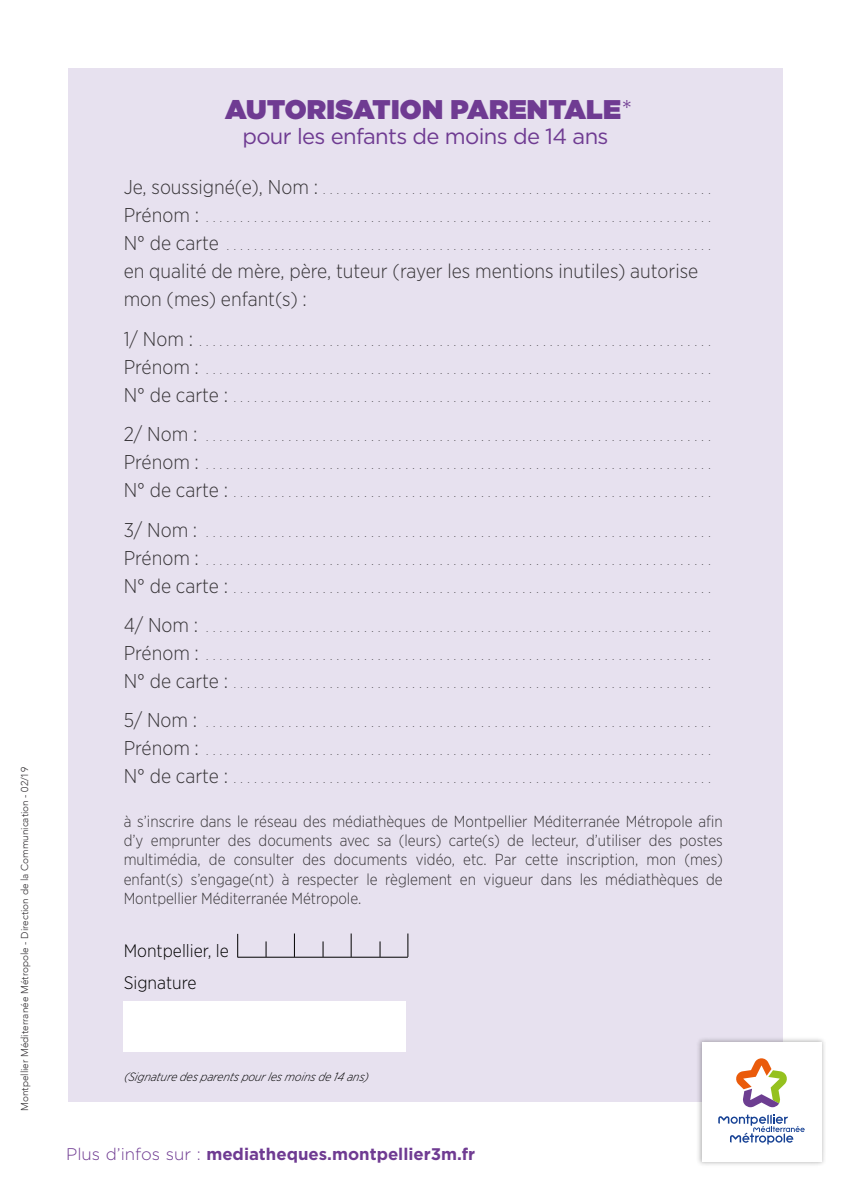
<style>
.page{position:relative;width:851px;height:1191px;background:#fff}
.page>*{position:absolute;margin:0;border:0;box-sizing:border-box;transform-origin:0 0}
.t1{font:900 27px "Gotham";letter-spacing:.01em;color:#6f3b92}
.t2{font:22px "Gotham";letter-spacing:-.03em;color:#6f3b92}
.t3{font:300 20px/28px "Gotham Narrow";color:#373437}
.t4{font:300 18px/32px "Gotham Narrow";color:#000}
.t5{font:700 16.8px "Gotham";color:#6f3b92}
.t6{font:300 16px/19.2px "Gotham Narrow";color:#373437;text-align:justify}
.t7{font:italic 300 12px "Gotham Narrow";color:#000}
.t8{font:300 11px "Gotham Narrow";color:#373437}
.t9{font:300 10px "Avenir";color:#373437}
.s1{font-weight:300}
.s2{font-size:20px}
</style>
<div class="page">
<div style="left:68px;top:68px;width:714px;height:1033px;background:#e7e1ef"></div>
<img style="left:694px;top:1035px;width:131px;height:130px">
<svg style="left:701px;top:1041px;width:120px;height:120px"></svg>
<div style="left:124px;top:1000px;width:282px;height:51px;background:#fff"></div>
<hr style="left:237px;top:957px;width:171px;height:1px;background:#000">
<svg style="left:237px;top:934px;width:1px;height:23px"></svg>
<svg style="left:294px;top:933px;width:1px;height:24px"></svg>
<svg style="left:351px;top:933px;width:1px;height:24px"></svg>
<svg style="left:266px;top:941px;width:1px;height:16px"></svg>
<svg style="left:322px;top:941px;width:1px;height:16px"></svg>
<svg style="left:379px;top:941px;width:1px;height:16px"></svg>
<svg style="left:407px;top:933px;width:1px;height:24px"></svg>
<p class="t9" style="left:19px;top:1111px;width:345px;rotate:-90deg">Montpellier Méditerranée Métropole - Direction de la Communication - 02/19</p>
<h1 class="t1" style="left:225px;top:90px;width:409px">AUTORISATION PARENTALE<span class="s1">*</span></h1>
<h2 class="t2" style="left:242px;top:124px;width:367px">pour les enfants de moins de 14 ans</h2>
<p class="t8" style="left:124px;top:184px;width:588px"><span class="s2">Je, soussigné(e), Nom :</span> . . . . . . . . . . . . . . . . . . . . . . . . . . . . . . . . . . . . . . . . . . . . . . . . . . . . . . . . .</p>
<p class="t8" style="left:124px;top:212px;width:588px"><span class="s2">Prénom :</span> . . . . . . . . . . . . . . . . . . . . . . . . . . . . . . . . . . . . . . . . . . . . . . . . . . . . . . . . . . . . . . . . . . . . . . . . . .</p>
<p class="t8" style="left:124px;top:240px;width:588px"><span class="s2">N° de carte</span> . . . . . . . . . . . . . . . . . . . . . . . . . . . . . . . . . . . . . . . . . . . . . . . . . . . . . . . . . . . . . . . . . . . . . . .</p>
<h3 class="t3" style="left:124px;top:257px;width:576px">en qualité de mère, père, tuteur (rayer les mentions inutiles) autorise mon (mes) enfant(s) :</h3>
<p class="t8" style="left:124px;top:335px;width:588px"><span class="s2">1/ Nom :</span> . . . . . . . . . . . . . . . . . . . . . . . . . . . . . . . . . . . . . . . . . . . . . . . . . . . . . . . . . . . . . . . . . . . . . . . . . . .</p>
<p class="t8" style="left:124px;top:363px;width:588px"><span class="s2">Prénom :</span> . . . . . . . . . . . . . . . . . . . . . . . . . . . . . . . . . . . . . . . . . . . . . . . . . . . . . . . . . . . . . . . . . . . . . . . . . .</p>
<p class="t8" style="left:124px;top:391px;width:588px"><span class="s2">N° de carte :</span> . . . . . . . . . . . . . . . . . . . . . . . . . . . . . . . . . . . . . . . . . . . . . . . . . . . . . . . . . . . . . . . . . . . . . .</p>
<p class="t8" style="left:124px;top:430px;width:588px"><span class="s2">2/ Nom :</span> . . . . . . . . . . . . . . . . . . . . . . . . . . . . . . . . . . . . . . . . . . . . . . . . . . . . . . . . . . . . . . . . . . . . . . . . . .</p>
<p class="t8" style="left:124px;top:458px;width:588px"><span class="s2">Prénom :</span> . . . . . . . . . . . . . . . . . . . . . . . . . . . . . . . . . . . . . . . . . . . . . . . . . . . . . . . . . . . . . . . . . . . . . . . . . .</p>
<p class="t8" style="left:124px;top:486px;width:588px"><span class="s2">N° de carte :</span> . . . . . . . . . . . . . . . . . . . . . . . . . . . . . . . . . . . . . . . . . . . . . . . . . . . . . . . . . . . . . . . . . . . . . .</p>
<p class="t8" style="left:124px;top:526px;width:588px"><span class="s2">3/ Nom :</span> . . . . . . . . . . . . . . . . . . . . . . . . . . . . . . . . . . . . . . . . . . . . . . . . . . . . . . . . . . . . . . . . . . . . . . . . . .</p>
<p class="t8" style="left:124px;top:554px;width:588px"><span class="s2">Prénom :</span> . . . . . . . . . . . . . . . . . . . . . . . . . . . . . . . . . . . . . . . . . . . . . . . . . . . . . . . . . . . . . . . . . . . . . . . . . .</p>
<p class="t8" style="left:124px;top:582px;width:588px"><span class="s2">N° de carte :</span> . . . . . . . . . . . . . . . . . . . . . . . . . . . . . . . . . . . . . . . . . . . . . . . . . . . . . . . . . . . . . . . . . . . . . .</p>
<p class="t8" style="left:124px;top:621px;width:588px"><span class="s2">4/ Nom :</span> . . . . . . . . . . . . . . . . . . . . . . . . . . . . . . . . . . . . . . . . . . . . . . . . . . . . . . . . . . . . . . . . . . . . . . . . . .</p>
<p class="t8" style="left:124px;top:649px;width:588px"><span class="s2">Prénom :</span> . . . . . . . . . . . . . . . . . . . . . . . . . . . . . . . . . . . . . . . . . . . . . . . . . . . . . . . . . . . . . . . . . . . . . . . . . .</p>
<p class="t8" style="left:124px;top:677px;width:588px"><span class="s2">N° de carte :</span> . . . . . . . . . . . . . . . . . . . . . . . . . . . . . . . . . . . . . . . . . . . . . . . . . . . . . . . . . . . . . . . . . . . . . .</p>
<p class="t8" style="left:124px;top:716px;width:588px"><span class="s2">5/ Nom :</span> . . . . . . . . . . . . . . . . . . . . . . . . . . . . . . . . . . . . . . . . . . . . . . . . . . . . . . . . . . . . . . . . . . . . . . . . . .</p>
<p class="t8" style="left:124px;top:744px;width:588px"><span class="s2">Prénom :</span> . . . . . . . . . . . . . . . . . . . . . . . . . . . . . . . . . . . . . . . . . . . . . . . . . . . . . . . . . . . . . . . . . . . . . . . . . .</p>
<p class="t8" style="left:124px;top:772px;width:588px"><span class="s2">N° de carte :</span> . . . . . . . . . . . . . . . . . . . . . . . . . . . . . . . . . . . . . . . . . . . . . . . . . . . . . . . . . . . . . . . . . . . . . .</p>
<p class="t6" style="left:124px;top:811px;width:600px">à s’inscrire dans le réseau des médiathèques de Montpellier Méditerranée Métropole afin d’y emprunter des documents avec sa (leurs) carte(s) de lecteur, d’utiliser des postes multimédia, de consulter des documents vidéo, etc. Par cette inscription, mon (mes) enfant(s) s’engage(nt) à respecter le règlement en vigueur dans les médiathèques de Montpellier Méditerranée Métropole.</p>
<h3 class="t4" style="left:124px;top:934px;width:107px">Montpellier, le<br>Signature</h3>
<p class="t7" style="left:124px;top:1069px;width:246px">(Signature des parents p ourles moins de 14 ans)</p>
<h3 class="t5" style="left:66px;top:1142px;width:410px"><span class="s1">Plus d’infos sur :</span> mediatheques.montpellier3m.fr</h3>
</div>
